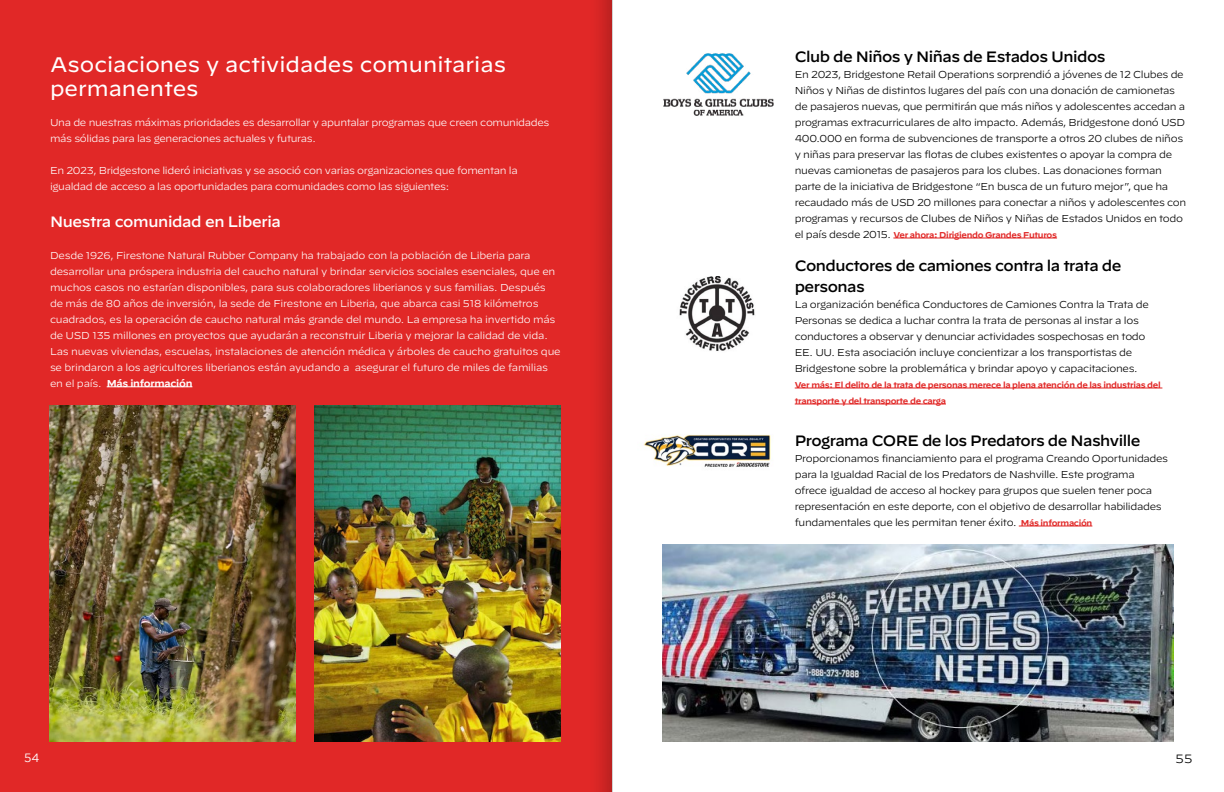
<style>
.page{position:relative;width:1224px;height:792px;background:#fff}
.page>*{position:absolute;margin:0;border:0;box-sizing:border-box;transform-origin:0 0}
.t1{font:21px/24px "Decimal";color:#fff}
.t2{font:500 15px/21px "Decimal";letter-spacing:-.035em;color:#000}
.t3{font:500 15px "Decimal";letter-spacing:-.025em;color:#fff}
.t4{font:300 12px "Decimal";color:#000}
.t5{font:12px "Gotham";color:#fff}
.t6{font:300 10px/16px "Decimal";letter-spacing:-.035em;color:#000}
.t7{font:300 10px/16px "Decimal";letter-spacing:-.025em;color:#fff}
.t8{font:600 8.5px/16px "Decimal";letter-spacing:-.035em;color:#e12827}
.s1{font-weight:600}
.s2{font-weight:300;font-size:10px;color:#000}
.s3{font-weight:600;font-size:8.5px;color:#e12827}
</style>
<div class="page">
<div style="left:0;top:0;width:612px;height:792px;background:#e12827"></div>
<img style="left:49px;top:406px;width:247px;height:336px">
<img style="left:314px;top:406px;width:247px;height:336px">
<img style="left:662px;top:545px;width:512px;height:197px">
<hr style="left:893px;top:237px;width:164px;height:1px;background:#e12827">
<hr style="left:795px;top:387px;width:367px;height:1px;background:#e12827">
<hr style="left:795px;top:403px;width:151px;height:1px;background:#e12827">
<hr style="left:1019px;top:525px;width:73px;height:1px;background:#e12827">
<img style="left:643px;top:434px;width:128px;height:33px">
<img style="left:663px;top:53px;width:111px;height:63px">
<img style="left:679px;top:276px;width:76px;height:75px">
<h1 class="t1" style="left:50px;top:53px;width:457px">Asociaciones y actividades comunitarias permanentes</h1>
<p class="t7" style="left:50px;top:114px;width:501px">Una de nuestras máximas prioridades es desarrollar y apuntalar programas que creen comunidades más sólidas para las generaciones actuales y futuras.</p>
<p class="t7" style="left:50px;top:162px;width:469px">En 2023, Bridgestone lideró iniciativas y se asoció con varias organizaciones que fomentan la igualdad de acceso a las oportunidades para comunidades como las siguientes:</p>
<h2 class="t3" style="left:50px;top:207px;width:232px">Nuestra comunidad en Liberia</h2>
<p class="t7" style="left:50px;top:247px;width:512px">Desde 1926, Firestone Natural Rubber Company ha trabajado con la población de Liberia para desarrollar una próspera industria del caucho natural y brindar servicios sociales esenciales, que en muchos casos no estarían disponibles, para sus colaboradores liberianos y sus familias. Después de más de 80 años de inversión, la sede de Firestone en Liberia, que abarca casi 518 kilómetros cuadrados, es la operación de caucho natural más grande del mundo. La empresa ha invertido más de USD 135 millones en proyectos que ayudarán a reconstruir Liberia y mejorar la calidad de vida.<br>Las nuevas viviendas, escuelas, instalaciones de atención médica y árboles de caucho gratuitos que se brindaron a los agricultores liberianos están ayudando a asegurar el futuro de miles de familias en el país. <span class="s1">Más información</span></p>
<p class="t5" style="left:24px;top:753px;width:17px">54</p>
<h2 class="t2" style="left:795px;top:44px;width:312px">Club de Niños y Niñas de Estados Unidos</h2>
<p class="t6" style="left:795px;top:67px;width:393px">En 2023, Bridgestone Retail Operations sorprendió a jóvenes de 12 Clubes de Niños y Niñas de distintos lugares del país con una donación de camionetas de pasajeros nuevas, que permitirán que más niños y adolescentes accedan a programas extracurriculares de alto impacto. Además, Bridgestone donó USD 400.000 en forma de subvenciones de transporte a otros 20 clubes de niños y niñas para preservar las flotas de clubes existentes o apoyar la compra de nuevas camionetas de pasajeros para los clubes. Las donaciones forman parte de la iniciativa de Bridgestone “En busca de un futuro mejor”, que ha recaudado más de USD 20 millones para conectar a niños y adolescentes con programas y recursos de Clubes de Niños y Niñas de Estados Unidos en todo</p>
<p class="t8" style="left:795px;top:226px;width:264px"><span class="s2">el país desde 2015.</span> Ver ahora: Dirigiendo Grandes Futuros</p>
<h2 class="t2" style="left:795px;top:253px;width:328px">Conductores de camiones contra la trata de personas</h2>
<p class="t6" style="left:795px;top:297px;width:356px">La organización benéfica Conductores de Camiones Contra la Trata de Personas se dedica a luchar contra la trata de personas al instar a los conductores a observar y denunciar actividades sospechosas en todo EE. UU. Esta asociación incluye concientizar a los transportistas de Bridgestone sobre la problemática y brindar apoyo y capacitaciones.</p>
<p class="t8" style="left:795px;top:376px;width:368px">Ver más: El delito de la trata de personas merece la plena atención de las industrias del transporte y del transporte de carga</p>
<h2 class="t2" style="left:795px;top:428px;width:347px">Programa CORE de los Predators de Nashville</h2>
<p class="t6" style="left:795px;top:451px;width:375px">Proporcionamos financiamiento para el programa Creando Oportunidades para la Igualdad Racial de los Predators de Nashville. Este programa ofrece igualdad de acceso al hockey para grupos que suelen tener poca representación en este deporte, con el objetivo de desarrollar habilidades fundamentales que les permitan tener éxito. <span class="s3">Más información</span></p>
<p class="t4" style="left:1176px;top:751px;width:18px">55</p>
</div>
